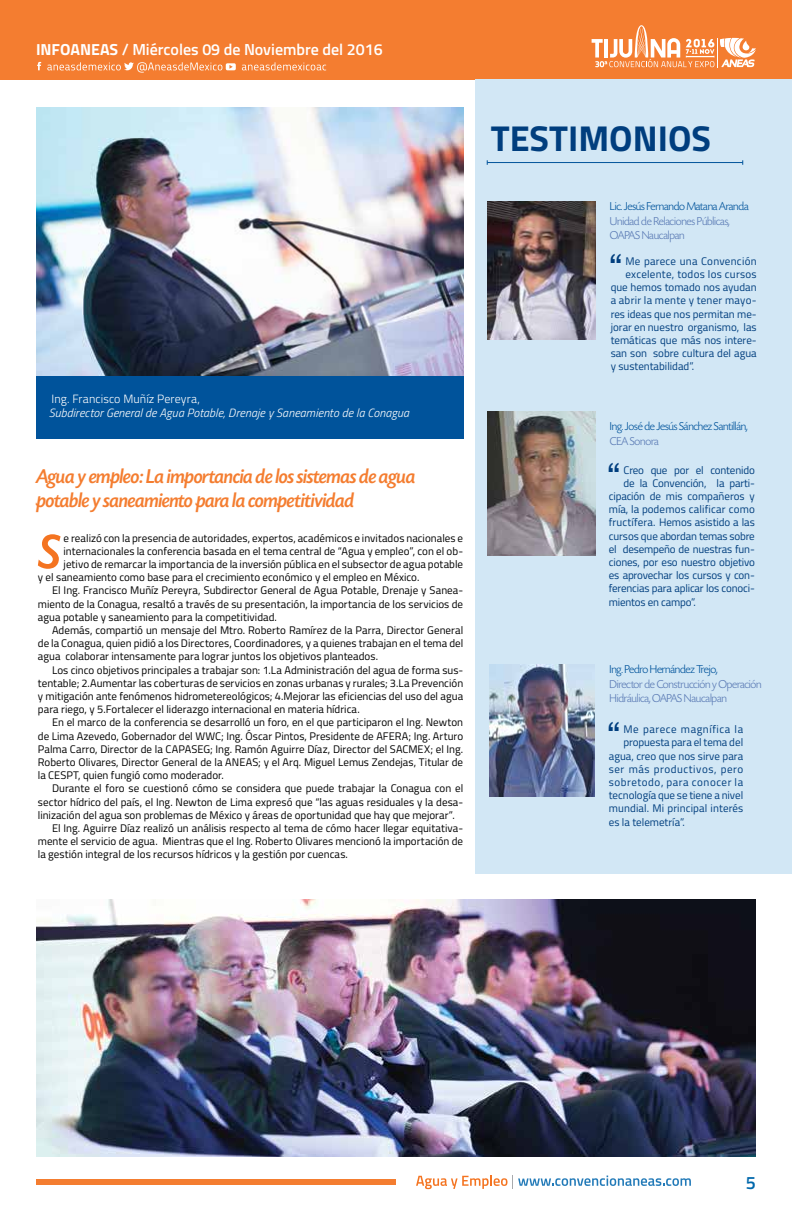
<style>
.page{position:relative;width:792px;height:1224px;background:#fff}
.page>*{position:absolute;margin:0;border:0;box-sizing:border-box;transform-origin:0 0}
.t1{font:italic 500 50.5px "Today SHOP";color:#f47421}
.t2{font:700 36px "Titillium Web";color:#003e7e}
.t3{font:31px "Sathu";color:#003e7e}
.t4{font:italic 500 21px/24px "Today SHOP";letter-spacing:-.015em;color:#f47d30}
.t5{font:600 18px "Titillium Web";color:#0068ac}
.t6{font:600 16px "Titillium Web";color:#fff}
.t7{font:300 12px/14.5px "Today SHOP";letter-spacing:-.02em;color:#5b7bb5}
.t8{font:300 12px "Today SHOP";letter-spacing:-.02em;color:#00539b}
.t9{font:italic 300 12px "Titillium Web";letter-spacing:.005em;color:#fff}
.t10{font:300 12px "Titillium Web";letter-spacing:.005em;color:#fff}
.t11{font:11px "Titillium Web";color:#000}
.t12{font:11px "Titillium Web";color:#003e7e}
.t13{font:11px "Titillium Web";letter-spacing:.025em;color:#003e7e}
.t14{font:11px "Titillium Web";letter-spacing:.05em;color:#003e7e}
.s1{font-weight:700}
</style>
<div class="page">
<div style="left:0;top:0;width:792px;height:79px;background:#f47d30"></div>
<svg style="left:592px;top:25px;width:164px;height:42px"></svg>
<div style="left:36px;top:1179px;width:360px;height:6px;background:#f47d30"></div>
<svg style="left:37px;top:62px;width:4px;height:8px"></svg>
<svg style="left:47px;top:62px;width:279px;height:11px"></svg>
<svg style="left:416px;top:1175px;width:275px;height:14px"></svg>
<img style="left:36px;top:108px;width:427px;height:268px">
<div style="left:36px;top:376px;width:427px;height:63px;background:#00539b"></div>
<div style="left:475px;top:79px;width:317px;height:795px;background:#d2e7f5"></div>
<img style="left:488px;top:202px;width:108px;height:138px">
<img style="left:488px;top:412px;width:108px;height:144px">
<img style="left:490px;top:665px;width:105px;height:131px">
<hr style="left:487px;top:162px;width:256px;height:1px;background:#00539b">
<img style="left:36px;top:899px;width:720px;height:258px">
<h3 class="t6" style="left:36px;top:38px;width:348px"><span class="s1">INFOANEAS</span> / Miércoles 09 de Noviembre del 2016</h3>
<p class="t10" style="left:52px;top:390px;width:150px">Ing. Francisco Muñíz Pereyra,</p>
<p class="t9" style="left:49px;top:404px;width:362px">Subdirector General de Agua Potable, Drenaje y Saneamiento de la Conagua</p>
<h3 class="t4" style="left:36px;top:465px;width:381px">Agua y empleo: La importancia de los sistemas de agua potable y saneamiento para la competitividad</h3>
<h1 class="t1" style="left:39px;top:526px;width:23px">S</h1>
<p class="t11" style="left:64px;top:530px;width:401px">e realizó con la presencia de autoridades, expertos, académicos e invitados nacionales e</p>
<p class="t11" style="left:64px;top:543px;width:401px">internacionales la conferencia basada en el tema central de “Agua y empleo”, con el ob-</p>
<p class="t11" style="left:64px;top:556px;width:401px">jetivo de remarcar la importancia de la inversión pública en el subsector de agua potable</p>
<p class="t11" style="left:38px;top:569px;width:383px">y el saneamiento como base para el crecimiento económico y el empleo en México.</p>
<p class="t11" style="left:52px;top:583px;width:413px">El Ing. Francisco Muñíz Pereyra, Subdirector General de Agua Potable, Drenaje y Sanea-</p>
<p class="t11" style="left:38px;top:596px;width:427px">miento de la Conagua, resaltó a través de su presentación, la importancia de los servicios de</p>
<p class="t11" style="left:38px;top:609px;width:241px">agua potable y saneamiento para la competitividad.</p>
<p class="t11" style="left:52px;top:622px;width:413px">Además, compartió un mensaje del Mtro. Roberto Ramírez de la Parra, Director General</p>
<p class="t11" style="left:38px;top:635px;width:427px">de la Conagua, quien pidió a los Directores, Coordinadores, y a quienes trabajan en el tema del</p>
<p class="t11" style="left:38px;top:649px;width:342px">agua colaborar intensamente para lograr juntos los objetivos planteados.</p>
<p class="t11" style="left:52px;top:662px;width:413px">Los cinco objetivos principales a trabajar son: 1.La Administración del agua de forma sus-</p>
<p class="t11" style="left:38px;top:675px;width:427px">tentable; 2.Aumentar las coberturas de servicios en zonas urbanas y rurales; 3.La Prevención</p>
<p class="t11" style="left:38px;top:688px;width:427px">y mitigación ante fenómenos hidrometereológicos; 4.Mejorar las eficiencias del uso del agua</p>
<p class="t11" style="left:38px;top:701px;width:323px">para riego, y 5.Fortalecer el liderazgo internacional en materia hídrica.</p>
<p class="t11" style="left:52px;top:715px;width:413px">En el marco de la conferencia se desarrolló un foro, en el que participaron el Ing. Newton</p>
<p class="t11" style="left:38px;top:728px;width:427px">de Lima Azevedo, Gobernador del WWC; Ing. Óscar Pintos, Presidente de AFERA; Ing. Arturo</p>
<p class="t11" style="left:38px;top:741px;width:427px">Palma Carro, Director de la CAPASEG; Ing. Ramón Aguirre Díaz, Director del SACMEX; el Ing.</p>
<p class="t11" style="left:38px;top:754px;width:427px">Roberto Olivares, Director General de la ANEAS; y el Arq. Miguel Lemus Zendejas, Titular de</p>
<p class="t11" style="left:38px;top:767px;width:187px">la CESPT, quien fungió como moderador.</p>
<p class="t11" style="left:52px;top:781px;width:413px">Durante el foro se cuestionó cómo se considera que puede trabajar la Conagua con el</p>
<p class="t11" style="left:38px;top:794px;width:427px">sector hídrico del país, el Ing. Newton de Lima expresó que “las aguas residuales y la desa-</p>
<p class="t11" style="left:38px;top:807px;width:418px">linización del agua son problemas de México y áreas de oportunidad que hay que mejorar”.</p>
<p class="t11" style="left:52px;top:820px;width:413px">El Ing. Aguirre Díaz realizó un análisis respecto al tema de cómo hacer llegar equitativa-</p>
<p class="t11" style="left:38px;top:833px;width:427px">mente el servicio de agua. Mientras que el Ing. Roberto Olivares mencionó la importación de</p>
<p class="t11" style="left:38px;top:847px;width:312px">la gestión integral de los recursos hídricos y la gestión por cuencas.</p>
<h2 class="t2" style="left:491px;top:111px;width:140px">TESTI MONIOS</h2>
<p class="t8" style="left:610px;top:200px;width:140px">Lic. Jesús Fernando Matana Aranda</p>
<p class="t7" style="left:610px;top:214px;width:121px">Unidad de Relaciones Públicas,<br>OAPAS Naucalpan</p>
<h3 class="t3" style="left:608px;top:241px;width:17px">“</h3>
<p class="t13" style="left:625px;top:253px;width:133px">Me parece una Convención</p>
<p class="t13" style="left:625px;top:266px;width:133px">excelente, todos los cursos</p>
<p class="t12" style="left:611px;top:279px;width:148px">que hemos tomado nos ayudan</p>
<p class="t13" style="left:611px;top:292px;width:147px">a abrir la mente y tener mayo-</p>
<p class="t12" style="left:611px;top:306px;width:148px">res ideas que nos permitan me-</p>
<p class="t12" style="left:611px;top:319px;width:148px">jorar en nuestro organismo, las</p>
<p class="t12" style="left:611px;top:332px;width:148px">temáticas que más nos intere-</p>
<p class="t12" style="left:611px;top:345px;width:148px">san son sobre cultura del agua</p>
<p class="t12" style="left:611px;top:358px;width:85px">y sustentabilidad”.</p>
<p class="t8" style="left:610px;top:420px;width:139px">Ing. José de Jesús Sánchez Santillán,</p>
<p class="t7" style="left:610px;top:434px;width:50px">CEA Sonora</p>
<h3 class="t3" style="left:606px;top:450px;width:17px">“</h3>
<p class="t12" style="left:624px;top:462px;width:133px">Creo que por el contenido</p>
<p class="t12" style="left:624px;top:475px;width:133px">de la Convención, la parti-</p>
<p class="t12" style="left:609px;top:488px;width:148px">cipación de mis compañeros y</p>
<p class="t12" style="left:609px;top:501px;width:148px">mía, la podemos calificar como</p>
<p class="t12" style="left:609px;top:514px;width:147px">fructífera. Hemos asistido a las</p>
<p class="t12" style="left:609px;top:528px;width:148px">cursos que abordan temas sobre</p>
<p class="t12" style="left:609px;top:541px;width:148px">el desempeño de nuestras fun-</p>
<p class="t12" style="left:609px;top:554px;width:148px">ciones, por eso nuestro objetivo</p>
<p class="t12" style="left:609px;top:567px;width:148px">es aprovechar los cursos y con-</p>
<p class="t12" style="left:609px;top:580px;width:148px">ferencias para aplicar los conoci-</p>
<p class="t12" style="left:609px;top:594px;width:89px">mientos en campo”.</p>
<p class="t8" style="left:610px;top:663px;width:110px">Ing. Pedro Hernández Trejo,</p>
<p class="t7" style="left:610px;top:677px;width:154px">Director de Construcción y Operación<br>Hidráulica, OAPAS Naucalpan</p>
<h3 class="t3" style="left:606px;top:709px;width:17px">“</h3>
<p class="t14" style="left:624px;top:721px;width:121px">Me parece magnífica la</p>
<p class="t12" style="left:624px;top:734px;width:121px">propuesta para el tema del</p>
<p class="t12" style="left:609px;top:748px;width:136px">agua, creo que nos sirve para</p>
<p class="t14" style="left:609px;top:761px;width:136px">ser más productivos, pero</p>
<p class="t14" style="left:609px;top:774px;width:136px">sobretodo, para conocer la</p>
<p class="t12" style="left:609px;top:787px;width:136px">tecnología que se tiene a nivel</p>
<p class="t12" style="left:609px;top:800px;width:136px">mundial. Mi principal interés</p>
<p class="t12" style="left:609px;top:814px;width:78px">es la telemetría”.</p>
<h3 class="t5" style="left:746px;top:1169px;width:12px">5</h3>
</div>
